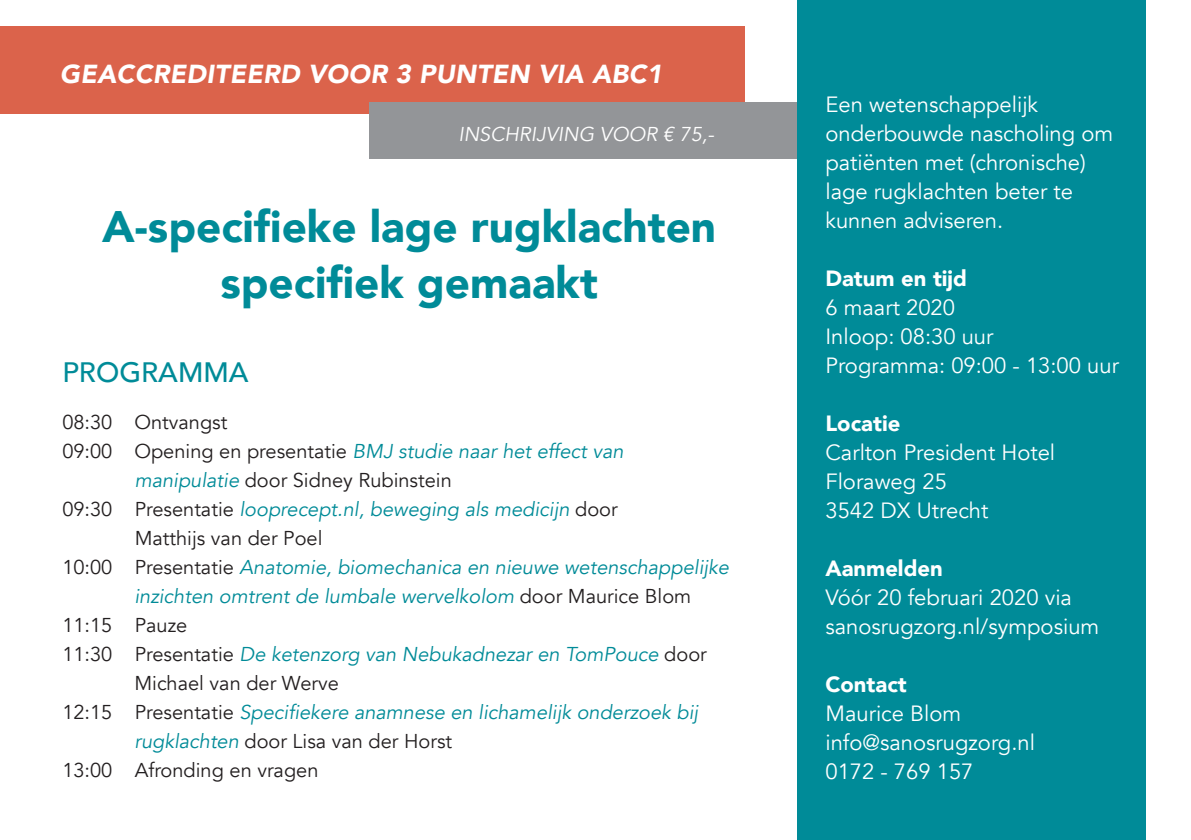
<style>
.page{position:relative;width:1191px;height:840px;background:#fff}
.page>*{position:absolute;margin:0;border:0;box-sizing:border-box;transform-origin:0 0}
.t1{font:900 44px/56px "Avenir";color:#008b98;text-align:center}
.t2{font:500 28px "Avenir";color:#008b98}
.t3{font:italic 900 26px "Avenir";letter-spacing:.01em;color:#fff}
.t4{font:22px/29px "Avenir";color:#fff}
.t5{font:900 22px "Avenir";color:#fff}
.t6{font:italic 20px "Avenir";color:#008b98}
.t7{font:20px "Avenir";color:#231f20}
.t8{font:italic 20px "Avenir";color:#fff}
.s1{font-style:italic;color:#008b98}
.s2{font-style:normal;color:#231f20}
</style>
<div class="page">
<div style="left:0;top:26px;width:745px;height:87px;background:#db634b"></div>
<div style="left:369px;top:102px;width:440px;height:57px;background:#939598"></div>
<div style="left:797px;top:0;width:348px;height:839px;background:#008b98"></div>
<p class="t3" style="left:60px;top:52px;width:603px">GEACCREDITEERD VOOR 3 PUNTEN VIA ABC1</p>
<p class="t8" style="left:458px;top:122px;width:257px">INSCHRIJVING VOOR € 75,-</p>
<h1 class="t1" style="left:102px;top:197px;width:615px">A-specifieke lage rugklachten specifiek gemaakt</h1>
<p class="t2" style="left:62px;top:348px;width:188px">PROGRAMMA</p>
<p class="t7" style="left:62px;top:410px;width:166px">08:30 Ontvangst</p>
<p class="t7" style="left:62px;top:439px;width:562px">09:00 Opening en presentatie <span class="s1">BMJ studie naar het effect van</span></p>
<p class="t7" style="left:135px;top:468px;width:319px"><span class="s1">manipulatie</span> door Sidney Rubinstein</p>
<p class="t6" style="left:62px;top:497px;width:557px"><span class="s2">09:30 Presentatie</span> looprecept.nl, beweging als medicijn <span class="s2">door</span></p>
<p class="t7" style="left:135px;top:526px;width:189px">Matthijs van der Poel</p>
<p class="t6" style="left:62px;top:555px;width:668px"><span class="s2">10:00 Presentatie</span> Anatomie, biomechanica en nieuwe wetenschappelijke</p>
<p class="t6" style="left:134px;top:584px;width:558px">inzichten omtrent de lumbale wervelkolom <span class="s2">door Maurice Blom</span></p>
<p class="t7" style="left:62px;top:613px;width:126px">11:15 Pauze</p>
<p class="t6" style="left:62px;top:642px;width:646px"><span class="s2">11:30 Presentatie</span> De ketenzorg van Nebukadnezar en TomPouce <span class="s2">door</span></p>
<p class="t7" style="left:134px;top:671px;width:206px">Michael van der Werve</p>
<p class="t6" style="left:62px;top:700px;width:637px"><span class="s2">12:15 Presentatie</span> Specifiekere anamnese en lichamelijk onderzoek bij</p>
<p class="t7" style="left:134px;top:729px;width:319px"><span class="s1">rugklachten</span> door Lisa van der Horst</p>
<p class="t7" style="left:62px;top:758px;width:258px">13:00 Afronding en vragen</p>
<p class="t4" style="left:825px;top:90px;width:289px">Een wetenschappelijk onderbouwde nascholing om patiënten met (chronische) lage rugklachten beter te kunnen adviseren.</p>
<p class="t5" style="left:825px;top:259px;width:143px">Datum en tijd</p>
<p class="t4" style="left:825px;top:293px;width:295px">6 maart 2020<br>Inloop: 08:30 uur<br>Programma: 09:00 - 13:00 uur</p>
<p class="t5" style="left:825px;top:404px;width:76px">Locatie</p>
<p class="t4" style="left:825px;top:438px;width:231px">Carlton President Hotel<br>Floraweg 25<br>3542 DX Utrecht</p>
<p class="t5" style="left:825px;top:549px;width:119px">Aanmelden</p>
<p class="t4" style="left:825px;top:583px;width:275px">Vóór 20 februari 2020 via sanosrugzorg.nl/symposium</p>
<p class="t5" style="left:825px;top:665px;width:83px">Contact</p>
<p class="t4" style="left:825px;top:699px;width:211px">Maurice Blom info@sanosrugzorg.nl<br>0172 - 769 157</p>
</div>
